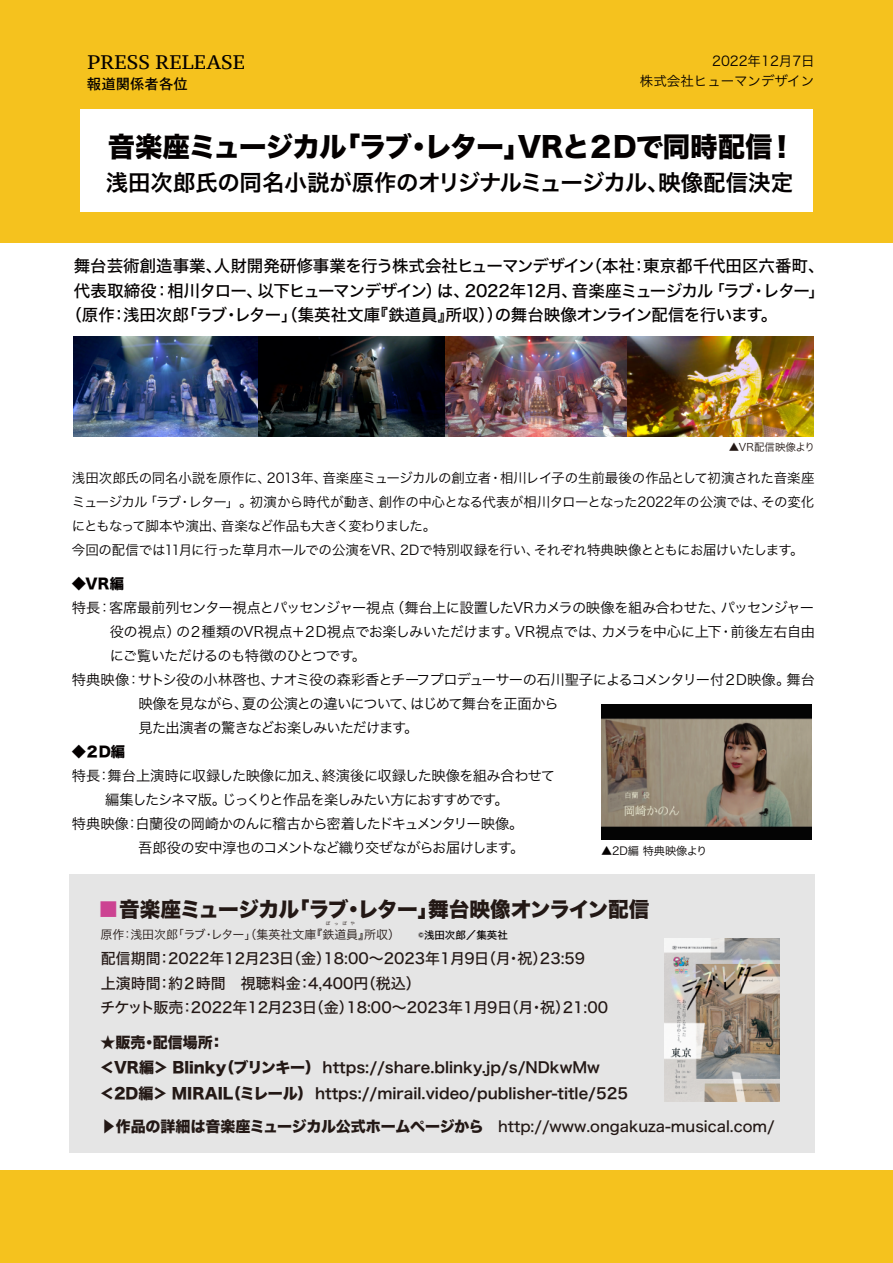
<style>
.page{position:relative;width:893px;height:1263px;background:#fff}
.page>*{position:absolute;margin:0;border:0;box-sizing:border-box;transform-origin:0 0}
.t1{font:27.45px "Hira Kaku Std W8";letter-spacing:-.03em;color:#040000}
.t2{font:22.5px "Hira Kaku Pro W6";letter-spacing:-.01em;color:#040000}
.t3{font:20.7px "Hiragino Sans W8";letter-spacing:-.03em;color:#231815}
.t4{font:19.5px "PT Serif Caption";color:#040000}
.t5{font:16.5px "Hiragino Sans W5";letter-spacing:-.015em;color:#040000}
.t6{font:16.5px "Hiragino Sans W5";letter-spacing:-.05em;color:#040000}
.t7{font:15px/25.5px "Hiragino Sans W5";color:#231815}
.t8{font:15px/25.5px "Hiragino Sans W6";color:#231815}
.t9{font:15px "Hiragino Sans W8";color:#231815}
.t10{font:14.4px "Osaka";color:#040000}
.t11{font:14.25px "Hiragino Sans W3";letter-spacing:-.05em;color:#040000}
.t12{font:14.25px "Hiragino Sans W3";letter-spacing:-.03em;color:#040000}
.t13{font:14.25px "Hiragino Sans W3";letter-spacing:-.08em;color:#040000}
.t14{font:14.25px "Hiragino Sans W3";letter-spacing:-.07em;color:#040000}
.t15{font:14.25px "Hiragino Sans W8";letter-spacing:-.005em;color:#040000}
.t16{font:13.5px/24px "Hiragino Sans W3";letter-spacing:-.035em;color:#040000}
.t17{font:13.5px "Hira Kaku Pro W3";color:#040000}
.t18{font:12px "Hiragino Sans W3";color:#231815}
.t19{font:11.25px "Hiragino Sans W3";color:#040000}
.t20{font:10.5px "Hiragino Sans W3";color:#231815}
.t21{font:4.5px "Hiragino Sans W3";color:#231815}
.s1{font-family:"Hira Kaku Std N W8";color:#cc4392}
.s2{font-family:"Hiragino Sans W5";font-size:10.5px;color:#040000}
.s3{font-family:"Hiragino Sans W8"}
.s4{font-family:"Koz Go Pr 6 N"}
</style>
<div class="page">
<div style="left:69px;top:875px;width:745px;height:278px;background:#e5e5e5"></div>
<div style="left:0;top:1170px;width:893px;height:93px;background:#f5c21e"></div>
<div style="left:0;top:0;width:893px;height:242px;background:#f5c21e"></div>
<div style="left:80px;top:109px;width:733px;height:103px;background:#fff"></div>
<img style="left:74px;top:337px;width:740px;height:100px">
<img style="left:601px;top:705px;width:211px;height:134px">
<img style="left:664px;top:938px;width:116px;height:163px">
<h3 class="t4" style="left:88px;top:49px;width:159px">PRESS RELEASE</h3>
<p class="t17" style="left:712px;top:49px;width:104px">2022年12月7日</p>
<p class="t10" style="left:87px;top:74px;width:102px">報道関係者各位</p>
<p class="t17" style="left:640px;top:69px;width:176px">株式会社ヒューマンデザイン</p>
<h1 class="t1" style="left:108px;top:131px;width:689px">音楽座ミュージカル「ラブ・レター」VRと２Dで同時配信！</h1>
<h2 class="t2" style="left:106px;top:162px;width:689px">浅田次郎氏の同名小説が原作のオリジナルミュージカル、映像配信決定</h2>
<p class="t5" style="left:74px;top:251px;width:752px">舞台芸術創造事業、人財開発研修事業を行う株式会社ヒューマンデザイン（本社：東京都千代田区六番町、</p>
<p class="t6" style="left:74px;top:275px;width:753px">代表取締役：相川タロー、以下ヒューマンデザイン）は、2022年12月、音楽座ミュージカル「ラブ・レター」</p>
<p class="t5" style="left:65px;top:300px;width:713px">（原作：浅田次郎「ラブ・レター」（集英社文庫『鉄道員』所収））の舞台映像オンライン配信を行います。</p>
<p class="t20" style="left:729px;top:438px;width:88px">▲VR配信映像より</p>
<p class="t16" style="left:72px;top:464px;width:744px">浅田次郎氏の同名小説を原作に、2013年、音楽座ミュージカルの創立者・相川レイ子の生前最後の作品として初演された音楽座ミュージカル「ラブ・レター」。初演から時代が動き、創作の中心となる代表が相川タローとなった2022年の公演では、その変化にともなって脚本や演出、音楽など作品も大きく変わりました。<br>今回の配信では11月に行った草月ホールでの公演をVR、2Dで特別収録を行い、それぞれ特典映像とともにお届けいたします。</p>
<p class="t15" style="left:72px;top:576px;width:54px">◆VR編</p>
<p class="t11" style="left:72px;top:595px;width:744px">特長：客席最前列センター視点とパッセンジャー視点（舞台上に設置したVRカメラの映像を組み合わせた、パッセンジャー</p>
<p class="t12" style="left:72px;top:619px;width:745px">　　 役の視点）の２種類のVR視点＋２D視点でお楽しみいただけます。VR視点では、カメラを中心に上下・前後左右自由</p>
<p class="t11" style="left:110px;top:643px;width:258px">にご覧いただけるのも特徴のひとつです。</p>
<p class="t11" style="left:72px;top:667px;width:744px">特典映像：サトシ役の小林啓也、ナオミ役の森彩香とチーフプロデューサーの石川聖子によるコメンタリー付２D映像。舞台</p>
<p class="t11" style="left:72px;top:691px;width:488px">　　　　 映像を見ながら、夏の公演との違いについて、はじめて舞台を正面から</p>
<p class="t14" style="left:72px;top:715px;width:348px">　　　　 見た出演者の驚きなどお楽しみいただけます。</p>
<p class="t15" style="left:72px;top:744px;width:55px">◆２D編</p>
<p class="t12" style="left:72px;top:763px;width:485px">特長：舞台上演時に収録した映像に加え、終演後に収録した映像を組み合わせて</p>
<p class="t13" style="left:105px;top:787px;width:405px">編集したシネマ版。じっくりと作品を楽しみたい方におすすめです。</p>
<p class="t11" style="left:72px;top:811px;width:453px">特典映像：白蘭役の岡崎かのんに稽古から密着したドキュメンタリー映像。</p>
<p class="t11" style="left:138px;top:835px;width:388px">吾郎役の安中淳也のコメントなど織り交ぜながらお届けします。</p>
<p class="t19" style="left:601px;top:840px;width:108px">▲2D編 特典映像より</p>
<h3 class="t3" style="left:98px;top:897px;width:553px"><span class="s1">■</span>音楽座ミュージカル「ラブ・レター」舞台映像オンライン配信</h3>
<p class="t21" style="left:326px;top:920px;width:31px">ぽ っ ぽ や</p>
<p class="t18" style="left:100px;top:923px;width:409px">原作：浅田次郎「ラブ・レター」（集英社文庫『鉄道員』所収）　　<span class="s2">©浅田次郎／集英社</span></p>
<p class="t7" style="left:101px;top:944px;width:486px">配信期間：2022年12月23日（金）18:00～2023年1月9日（月・祝）23:59上演時間：約２時間　視聴料金：4,400円（税込）　</p>
<p class="t7" style="left:100px;top:994px;width:509px">チケット販売：2022年12月23日（金）18:00～2023年1月9日（月・祝）21:00</p>
<p class="t9" style="left:101px;top:1034px;width:125px">★販売・配信場所：</p>
<p class="t8" style="left:100px;top:1054px;width:530px"><span class="s3">＜VR編＞ Blinky（ブリンキー）</span> https://share.blinky.jp/s/NDkwMw<span class="s3">＜2D編＞ MIRAIL（ミレール）</span> https://mirail.video/publisher-title/525</p>
<p class="t7" style="left:101px;top:1112px;width:676px"><span class="s4">▶</span><span class="s3">作品の詳細は音楽座ミュージカル公式ホームページから　</span>http://www.ongakuza-musical.com/</p>
</div>
